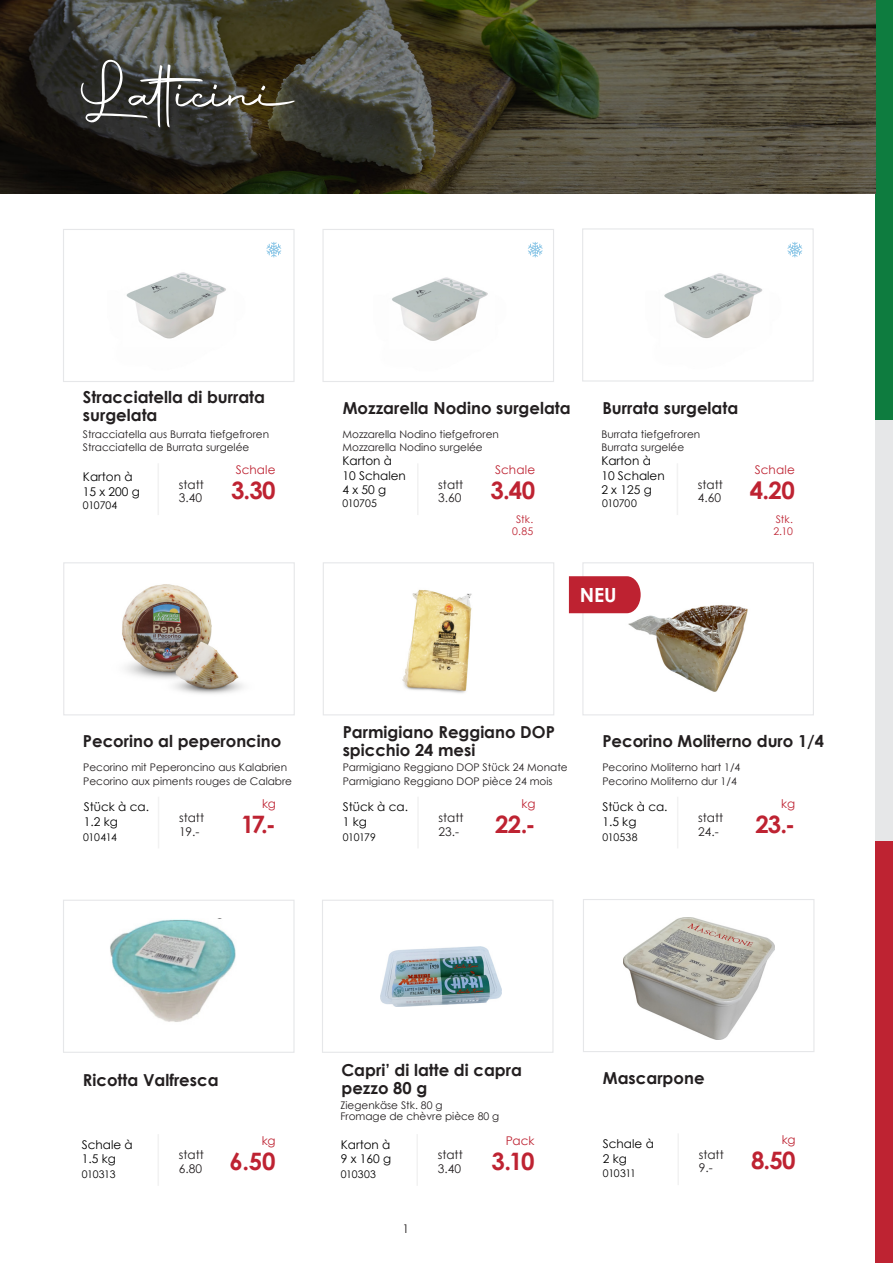
<style>
.page{position:relative;width:893px;height:1263px;background:#fff}
.page>*{position:absolute;margin:0;border:0;box-sizing:border-box;transform-origin:0 0}
.t1{font:67.5px "Autography";color:#fff}
.t2{font:700 24px "Century Gothic";letter-spacing:-.03em;color:#be2332}
.t3{font:700 19.5px "Century Gothic";color:#fff}
.t4{font:700 16.5px/18px "Century Gothic";color:#231f20}
.t5{font:12px "Century Gothic";color:#000}
.t6{font:12px "Century Gothic";color:#231f20}
.t7{font:12px "Century Gothic";letter-spacing:.005em;color:#be2332}
.t8{font:10.5px "Century Gothic";color:#231f20}
.t9{font:10.5px "Century Gothic";letter-spacing:-.025em;color:#000}
.t10{font:10.5px "Century Gothic";color:#be2332}
</style>
<div class="page">
<div style="left:875px;top:841px;width:18px;height:422px;background:#be2332"></div>
<div style="left:875px;top:0;width:18px;height:420px;background:#0e7c3f"></div>
<div style="left:875px;top:420px;width:18px;height:421px;background:#e6e7e8"></div>
<img style="left:0;top:0;width:875px;height:194px">
<hr style="left:158px;top:463px;width:1px;height:52px;background:#f2f2f2">
<div style="left:322px;top:900px;width:231px;height:153px;border:1px solid #e6e7e9"></div>
<hr style="left:416px;top:1134px;width:2px;height:52px;background:#f2f2f2">
<img style="left:380px;top:946px;width:122px;height:60px">
<div style="left:63px;top:900px;width:232px;height:153px;border:1px solid #e6e7e9"></div>
<hr style="left:158px;top:1134px;width:1px;height:52px;background:#f2f2f2">
<img style="left:110px;top:919px;width:126px;height:103px">
<div style="left:63px;top:229px;width:232px;height:153px;border:1px solid #e6e7e9"></div>
<img style="left:126px;top:272px;width:100px;height:67px">
<hr style="left:417px;top:463px;width:2px;height:52px;background:#f2f2f2">
<div style="left:322px;top:229px;width:232px;height:153px;border:1px solid #e6e7e9"></div>
<img style="left:392px;top:277px;width:96px;height:64px">
<hr style="left:677px;top:463px;width:1px;height:52px;background:#f2f2f2">
<hr style="left:158px;top:797px;width:1px;height:51px;background:#f2f2f2">
<div style="left:63px;top:562px;width:232px;height:153px;border:1px solid #e6e7e9"></div>
<img style="left:122px;top:584px;width:121px;height:110px">
<hr style="left:417px;top:797px;width:2px;height:51px;background:#f2f2f2">
<div style="left:323px;top:562px;width:231px;height:153px;border:1px solid #e6e7e9"></div>
<img style="left:402px;top:589px;width:70px;height:104px">
<hr style="left:677px;top:797px;width:1px;height:51px;background:#f2f2f2">
<div style="left:582px;top:562px;width:232px;height:153px;border:1px solid #e6e7e9"></div>
<img style="left:609px;top:605px;width:139px;height:87px">
<div style="left:582px;top:228px;width:232px;height:154px;border:1px solid #e6e7e9"></div>
<img style="left:664px;top:273px;width:99px;height:65px">
<svg style="left:266px;top:242px;width:15px;height:15px"></svg>
<svg style="left:528px;top:242px;width:15px;height:15px"></svg>
<svg style="left:787px;top:242px;width:15px;height:15px"></svg>
<hr style="left:677px;top:1133px;width:2px;height:52px;background:#f2f2f2">
<div style="left:583px;top:899px;width:231px;height:153px;border:1px solid #e6e7e9"></div>
<img style="left:623px;top:917px;width:151px;height:122px">
<svg style="left:569px;top:576px;width:72px;height:37px;background:#c12d3b"></svg>
<p class="t1" style="left:80px;top:49px;width:217px">Latticini</p>
<p class="t4" style="left:83px;top:388px;width:184px">Stracciatella di burrata</p>
<p class="t4" style="left:83px;top:406px;width:76px">surgelata</p>
<p class="t4" style="left:343px;top:398px;width:230px">Mozzarella Nodino surgelata</p>
<p class="t4" style="left:602px;top:398px;width:137px">Burrata surgelata</p>
<p class="t8" style="left:83px;top:426px;width:188px">Stracciatella aus Burrata tiefgefroren</p>
<p class="t8" style="left:83px;top:440px;width:168px">Stracciatella de Burrata surgelée</p>
<p class="t8" style="left:342px;top:427px;width:158px">Mozzarella Nodino tiefgefroren</p>
<p class="t8" style="left:342px;top:440px;width:142px">Mozzarella Nodino surgelée</p>
<p class="t8" style="left:601px;top:427px;width:100px">Burrata tiefgefroren</p>
<p class="t8" style="left:601px;top:440px;width:84px">Burrata surgelée</p>
<p class="t5" style="left:83px;top:469px;width:51px">Karton à</p>
<p class="t5" style="left:83px;top:483px;width:59px">15 x 200 g</p>
<p class="t9" style="left:83px;top:498px;width:36px">010704</p>
<p class="t6" style="left:179px;top:476px;width:27px">statt</p>
<p class="t6" style="left:179px;top:489px;width:25px">3.40</p>
<p class="t7" style="left:236px;top:461px;width:42px">Schale</p>
<p class="t2" style="left:231px;top:472px;width:46px">3.30</p>
<p class="t5" style="left:342px;top:453px;width:51px">Karton à</p>
<p class="t5" style="left:342px;top:467px;width:65px">10 Schalen</p>
<p class="t5" style="left:342px;top:481px;width:45px">4 x 50 g</p>
<p class="t9" style="left:342px;top:496px;width:36px">010705</p>
<p class="t6" style="left:438px;top:476px;width:27px">statt</p>
<p class="t6" style="left:438px;top:489px;width:25px">3.60</p>
<p class="t7" style="left:495px;top:461px;width:42px">Schale</p>
<p class="t2" style="left:491px;top:472px;width:46px">3.40</p>
<p class="t5" style="left:601px;top:453px;width:51px">Karton à</p>
<p class="t5" style="left:601px;top:467px;width:65px">10 Schalen</p>
<p class="t5" style="left:601px;top:481px;width:52px">2 x 125 g</p>
<p class="t9" style="left:602px;top:496px;width:36px">010700</p>
<p class="t6" style="left:698px;top:476px;width:27px">statt</p>
<p class="t6" style="left:698px;top:489px;width:25px">4.60</p>
<p class="t7" style="left:755px;top:461px;width:42px">Schale</p>
<p class="t2" style="left:750px;top:472px;width:46px">4.20</p>
<p class="t10" style="left:516px;top:512px;width:19px">Stk.</p>
<p class="t10" style="left:512px;top:524px;width:23px">0.85</p>
<p class="t10" style="left:776px;top:512px;width:19px">Stk.</p>
<p class="t10" style="left:773px;top:524px;width:21px">2.10</p>
<p class="t3" style="left:580px;top:580px;width:39px">NEU</p>
<p class="t4" style="left:83px;top:731px;width:200px">Pecorino al peperoncino</p>
<p class="t8" style="left:83px;top:760px;width:205px">Pecorino mit Peperoncino aus Kalabrien</p>
<p class="t8" style="left:83px;top:773px;width:210px">Pecorino aux piments rouges de Calabre</p>
<p class="t4" style="left:343px;top:722px;width:214px">Parmigiano Reggiano DOP spicchio 24 mesi</p>
<p class="t8" style="left:343px;top:760px;width:227px">Parmigiano Reggiano DOP Stück 24 Monate</p>
<p class="t8" style="left:343px;top:773px;width:211px">Parmigiano Reggiano DOP pièce 24 mois</p>
<p class="t4" style="left:602px;top:731px;width:223px">Pecorino Moliterno duro 1/4</p>
<p class="t8" style="left:602px;top:760px;width:140px">Pecorino Moliterno hart 1/4</p>
<p class="t8" style="left:602px;top:773px;width:136px">Pecorino Moliterno dur 1/4</p>
<p class="t5" style="left:84px;top:799px;width:67px">Stück à ca.</p>
<p class="t5" style="left:84px;top:813px;width:36px">1.2 kg</p>
<p class="t9" style="left:83px;top:829px;width:35px">010414</p>
<p class="t6" style="left:179px;top:809px;width:27px">statt</p>
<p class="t6" style="left:179px;top:823px;width:22px">19.-</p>
<p class="t7" style="left:262px;top:795px;width:15px">kg</p>
<p class="t2" style="left:241px;top:806px;width:37px">17.-</p>
<p class="t5" style="left:343px;top:799px;width:67px">Stück à ca.</p>
<p class="t5" style="left:343px;top:813px;width:26px">1 kg</p>
<p class="t9" style="left:343px;top:829px;width:35px">010179</p>
<p class="t6" style="left:438px;top:809px;width:27px">statt</p>
<p class="t6" style="left:438px;top:823px;width:22px">23.-</p>
<p class="t7" style="left:522px;top:795px;width:15px">kg</p>
<p class="t2" style="left:495px;top:806px;width:42px">22.-</p>
<p class="t5" style="left:602px;top:799px;width:67px">Stück à ca.</p>
<p class="t5" style="left:602px;top:813px;width:36px">1.5 kg</p>
<p class="t9" style="left:602px;top:829px;width:37px">010538</p>
<p class="t6" style="left:698px;top:809px;width:27px">statt</p>
<p class="t6" style="left:698px;top:823px;width:22px">24.-</p>
<p class="t7" style="left:781px;top:795px;width:15px">kg</p>
<p class="t2" style="left:755px;top:806px;width:41px">23.-</p>
<p class="t4" style="left:83px;top:1071px;width:137px">Ricotta Valfresca</p>
<p class="t4" style="left:341px;top:1060px;width:182px">Capri’ di latte di capra</p>
<p class="t4" style="left:341px;top:1078px;width:87px">pezzo 80 g</p>
<p class="t4" style="left:603px;top:1068px;width:103px">Mascarpone</p>
<p class="t8" style="left:340px;top:1098px;width:103px">Ziegenkäse Stk. 80 g</p>
<p class="t8" style="left:340px;top:1108px;width:160px">Fromage de chèvre pièce 80 g</p>
<p class="t5" style="left:82px;top:1136px;width:52px">Schale à</p>
<p class="t5" style="left:82px;top:1150px;width:36px">1.5 kg</p>
<p class="t9" style="left:82px;top:1167px;width:35px">010313</p>
<p class="t6" style="left:179px;top:1147px;width:27px">statt</p>
<p class="t6" style="left:179px;top:1160px;width:25px">6.80</p>
<p class="t7" style="left:262px;top:1132px;width:15px">kg</p>
<p class="t2" style="left:230px;top:1143px;width:48px">6.50</p>
<p class="t5" style="left:341px;top:1136px;width:51px">Karton à</p>
<p class="t5" style="left:341px;top:1150px;width:52px">9 x 160 g</p>
<p class="t9" style="left:341px;top:1167px;width:37px">010303</p>
<p class="t6" style="left:438px;top:1147px;width:27px">statt</p>
<p class="t6" style="left:438px;top:1160px;width:25px">3.40</p>
<p class="t7" style="left:506px;top:1132px;width:30px">Pack</p>
<p class="t2" style="left:492px;top:1143px;width:45px">3.10</p>
<p class="t5" style="left:603px;top:1135px;width:52px">Schale à</p>
<p class="t5" style="left:603px;top:1150px;width:26px">2 kg</p>
<p class="t9" style="left:603px;top:1166px;width:35px">010311</p>
<p class="t6" style="left:699px;top:1146px;width:27px">statt</p>
<p class="t6" style="left:699px;top:1159px;width:15px">9.-</p>
<p class="t7" style="left:782px;top:1131px;width:15px">kg</p>
<p class="t2" style="left:751px;top:1142px;width:46px">8.50</p>
<p class="t6" style="left:403px;top:1220px;width:8px">1</p>
</div>
